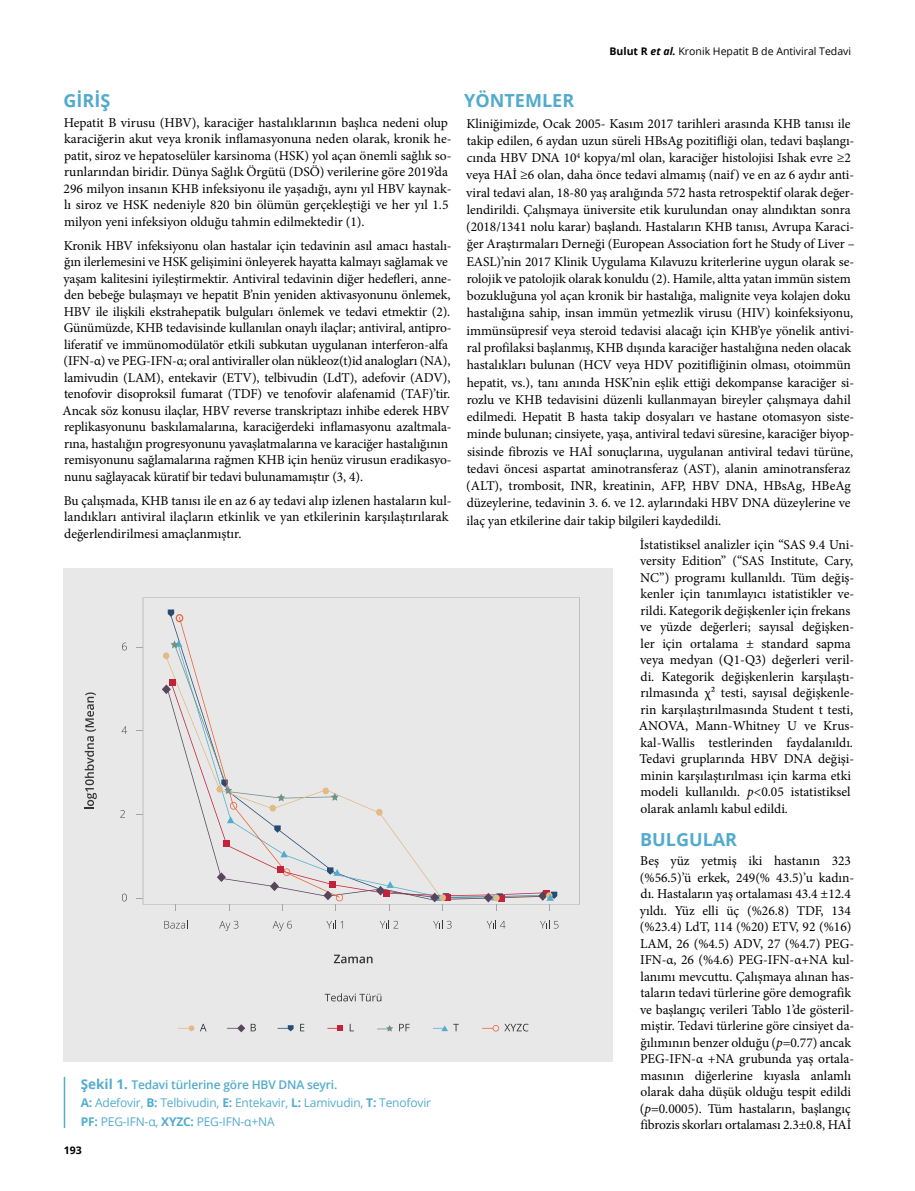
<style>
.page{position:relative;width:915px;height:1191px;background:#fff}
.page>*{position:absolute;margin:0;border:0;box-sizing:border-box;transform-origin:0 0}
.t1{font:700 18px "Open Sans";color:#52abce}
.t2{font:13.5px/16.5px "Minion Pro";letter-spacing:-.005em;color:#000}
.t3{font:12px/18.8px "Open Sans";letter-spacing:-.015em;color:#53acce}
.t4{font:10.5px "Open Sans";color:#000}
.t5{font:700 10.5px "Open Sans";color:#000}
.s1{font-weight:700}
.s2{font-weight:700;font-style:italic}
.s3{font-weight:700;font-size:13.5px}
.s4{font-weight:600}
.s5{font-style:italic}
</style>
<div class="page">
<hr style="left:64px;top:1077px;width:1px;height:51px;background:#53acce">
<div style="left:64px;top:568px;width:549px;height:493px;background:#e8e8e9"></div>
<svg style="left:143px;top:597px;width:436px;height:307px"></svg>
<svg style="left:169px;top:612px;width:379px;height:34px"></svg>
<svg style="left:339px;top:646px;width:210px;height:243px"></svg>
<svg style="left:165px;top:655px;width:380px;height:244px"></svg>
<svg style="left:167px;top:688px;width:381px;height:212px"></svg>
<svg style="left:179px;top:616px;width:160px;height:281px"></svg>
<svg style="left:274px;top:825px;width:6px;height:7px"></svg>
<svg style="left:227px;top:816px;width:7px;height:7px"></svg>
<svg style="left:280px;top:850px;width:8px;height:7px"></svg>
<svg style="left:327px;top:867px;width:14px;height:8px"></svg>
<div style="left:269px;top:804px;width:7px;height:7px;background:#e0bb85;border-radius:50%"></div>
<svg style="left:376px;top:809px;width:6px;height:6px"></svg>
<div style="left:223px;top:840px;width:7px;height:7px;background:#c3233a"></div>
<div style="left:277px;top:866px;width:6px;height:7px;background:#c3233a"></div>
<div style="left:329px;top:881px;width:6px;height:7px;background:#c3233a"></div>
<div style="left:383px;top:889px;width:6px;height:7px;background:#c3233a"></div>
<div style="left:444px;top:894px;width:7px;height:7px;background:#c3233a"></div>
<svg style="left:162px;top:640px;width:176px;height:169px"></svg>
<svg style="left:217px;top:872px;width:9px;height:10px"></svg>
<svg style="left:270px;top:868px;width:20px;height:23px"></svg>
<svg style="left:376px;top:881px;width:18px;height:14px"></svg>
<div style="left:542px;top:889px;width:7px;height:7px;background:#c3233a"></div>
<svg style="left:168px;top:609px;width:15px;height:13px"></svg>
<svg style="left:164px;top:920px;width:24px;height:8px"></svg>
<svg style="left:326px;top:920px;width:17px;height:8px"></svg>
<svg style="left:272px;top:920px;width:20px;height:11px"></svg>
<svg style="left:219px;top:920px;width:19px;height:11px"></svg>
<svg style="left:380px;top:920px;width:18px;height:8px"></svg>
<svg style="left:433px;top:920px;width:18px;height:8px"></svg>
<svg style="left:486px;top:920px;width:19px;height:8px"></svg>
<svg style="left:540px;top:920px;width:18px;height:8px"></svg>
<svg style="left:323px;top:890px;width:20px;height:20px"></svg>
<svg style="left:430px;top:892px;width:19px;height:18px"></svg>
<svg style="left:122px;top:893px;width:5px;height:8px"></svg>
<svg style="left:121px;top:726px;width:6px;height:8px"></svg>
<svg style="left:120px;top:810px;width:5px;height:7px"></svg>
<svg style="left:122px;top:642px;width:5px;height:8px"></svg>
<svg style="left:334px;top:954px;width:38px;height:9px"></svg>
<svg style="left:324px;top:993px;width:57px;height:8px"></svg>
<svg style="left:200px;top:1023px;width:6px;height:8px"></svg>
<svg style="left:178px;top:1025px;width:16px;height:6px"></svg>
<svg style="left:227px;top:1023px;width:29px;height:9px"></svg>
<svg style="left:300px;top:1023px;width:4px;height:8px"></svg>
<svg style="left:277px;top:1025px;width:16px;height:6px"></svg>
<svg style="left:349px;top:1023px;width:5px;height:8px"></svg>
<svg style="left:327px;top:1025px;width:16px;height:6px"></svg>
<svg style="left:399px;top:1023px;width:10px;height:8px"></svg>
<svg style="left:377px;top:1025px;width:16px;height:6px"></svg>
<svg style="left:432px;top:1023px;width:26px;height:8px"></svg>
<svg style="left:482px;top:1023px;width:46px;height:8px"></svg>
<svg style="left:85px;top:692px;width:12px;height:117px"></svg>
<div style="left:439px;top:894px;width:7px;height:7px;background:#e0bb85;border-radius:50%"></div>
<div style="left:498px;top:894px;width:6px;height:7px;background:#c3233a"></div>
<svg style="left:483px;top:893px;width:19px;height:17px"></svg>
<div style="left:493px;top:894px;width:6px;height:7px;background:#e0bb85;border-radius:50%"></div>
<svg style="left:538px;top:891px;width:19px;height:19px"></svg>
<p class="t4" style="left:609px;top:44px;width:243px"><span class="s1">Bulut R</span> <span class="s2">et al.</span> Kronik Hepatit B de Antiviral Tedavi</p>
<h1 class="t1" style="left:63px;top:88px;width:48px">GIRIŞ</h1>
<p class="t2" style="left:64px;top:114px;width:389px">Hepatit B virusu (HBV), karaciğer hastalıklarının başlıca nedeni olup karaciğerin akut veya kronik inflamasyonuna neden olarak, kronik he&shy;patit, siroz ve hepatoselüler karsinoma (HSK) yol açan önemli sağlık so&shy;runlarından biridir. Dünya Sağlık Örgütü (DSÖ) verilerine göre 2019’da 296 milyon insanın KHB infeksiyonu ile yaşadığı, aynı yıl HBV kaynak&shy;lı siroz ve HSK nedeniyle 820 bin ölümün gerçekleştiği ve her yıl 1.5 milyon yeni infeksiyon olduğu tahmin edilmektedir (1).</p>
<p class="t2" style="left:63px;top:237px;width:390px">Kronik HBV infeksiyonu olan hastalar için tedavinin asıl amacı hastalı&shy;ğın ilerlemesini ve HSK gelişimini önleyerek hayatta kalmayı sağlamak ve yaşam kalitesini iyileştirmektir. Antiviral tedavinin diğer hedefleri, anne&shy;den bebeğe bulaşmayı ve hepatit B’nin yeniden aktivasyonunu önlemek, HBV ile ilişkili ekstrahepatik bulguları önlemek ve tedavi etmektir (2).<br>Günümüzde, KHB tedavisinde kullanılan onaylı ilaçlar; antiviral, antipro&shy;liferatif ve immünomodülatör etkili subkutan uygulanan interferon-alfa (IFN-α) ve PEG-IFN-α; oral antiviraller olan nükleoz(t)id analogları (NA), lamivudin (LAM), entekavir (ETV), telbivudin (LdT), adefovir (ADV), tenofovir disoproksil fumarat (TDF) ve tenofovir alafenamid (TAF)’tir.<br>Ancak söz konusu ilaçlar, HBV reverse transkriptazı inhibe ederek HBV replikasyonunu baskılamalarına, karaciğerdeki inflamasyonu azaltmala&shy;rına, hastalığın progresyonunu yavaşlatmalarına ve karaciğer hastalığının remisyonunu sağlamalarına rağmen KHB için henüz virusun eradikasyo&shy;nunu sağlayacak küratif bir tedavi bulunamamıştır (3, 4).</p>
<p class="t2" style="left:64px;top:492px;width:389px">Bu çalışmada, KHB tanısı ile en az 6 ay tedavi alıp izlenen hastaların kul&shy;landıkları antiviral ilaçların etkinlik ve yan etkilerinin karşılaştırılarak değerlendirilmesi amaçlanmıştır.</p>
<p class="t3" style="left:81px;top:1074px;width:351px"><span class="s3">Şekil 1.</span> <span class="s4">Tedavi türlerine göre HBV DNA seyri.<br></span><span class="s1">A:</span> Adefovir, <span class="s1">B:</span> Telbivudin, <span class="s1">E:</span> Entekavir, <span class="s1">L:</span> Lamivudin, <span class="s1">T:</span> Tenofovir<br><span class="s1">PF:</span> PEG-IFN-α, <span class="s1">XYZC:</span> PEG-IFN-α+NA</p>
<p class="t5" style="left:64px;top:1143px;width:19px">193</p>
<h1 class="t1" style="left:464px;top:88px;width:111px">YÖNTEMLER</h1>
<p class="t2" style="left:466px;top:115px;width:390px;line-height:17.2px">Kliniğimizde, Ocak 2005- Kasım 2017 tarihleri arasında KHB tanısı ile takip edilen, 6 aydan uzun süreli HBsAg pozitifliği olan, tedavi başlangı&shy;cında HBV DNA 10<sup>4</sup> kopya/ml olan, karaciğer histolojisi Ishak evre ≥2 veya HAİ ≥6 olan, daha önce tedavi almamış (naif) ve en az 6 aydır anti&shy;viral tedavi alan, 18-80 yaş aralığında 572 hasta retrospektif olarak değer&shy;lendirildi. Çalışmaya üniversite etik kurulundan onay alındıktan sonra (2018/1341 nolu karar) başlandı. Hastaların KHB tanısı, Avrupa Karaci&shy;ğer Araştırmaları Derneği (European Association fort he Study of Liver – EASL)’nin 2017 Klinik Uygulama Kılavuzu kriterlerine uygun olarak se&shy;rolojik ve patolojik olarak konuldu (2). Hamile, altta yatan immün sistem bozukluğuna yol açan kronik bir hastalığa, malignite veya kolajen doku hastalığına sahip, insan immün yetmezlik virusu (HIV) koinfeksiyonu, immünsüpresif veya steroid tedavisi alacağı için KHB’ye yönelik antivi&shy;ral profilaksi başlanmış, KHB dışında karaciğer hastalığına neden olacak hastalıkları bulunan (HCV veya HDV pozitifliğinin olması, otoimmün hepatit, vs.), tanı anında HSK’nin eşlik ettiği dekompanse karaciğer si&shy;rozlu ve KHB tedavisini düzenli kullanmayan bireyler çalışmaya dahil edilmedi. Hepatit B hasta takip dosyaları ve hastane otomasyon siste&shy;minde bulunan; cinsiyete, yaşa, antiviral tedavi süresine, karaciğer biyop&shy;sisinde fibrozis ve HAİ sonuçlarına, uygulanan antiviral tedavi türüne, tedavi öncesi aspartat aminotransferaz (AST), alanin aminotransferaz (ALT), trombosit, INR, kreatinin, AFP, HBV DNA, HBsAg, HBeAg düzeylerine, tedavinin 3. 6. ve 12. aylarındaki HBV DNA düzeylerine ve ilaç yan etkilerine dair takip bilgileri kaydedildi.</p>
<p class="t2" style="left:638px;top:536px;width:217px">İstatistiksel analizler için “SAS 9.4 Uni&shy;versity Edition” (“SAS Institute, Cary, NC”) programı kullanıldı. Tüm değiş&shy;kenler için tanımlayıcı istatistikler ve&shy;rildi. Kategorik değişkenler için frekans ve yüzde değerleri; sayısal değişken&shy;ler için ortalama ± standard sapma veya medyan (Q1-Q3) değerleri veril&shy;di. Kategorik değişkenlerin karşılaştı&shy;rılmasında χ² testi, sayısal değişkenle&shy;rin karşılaştırılmasında Student t testi, ANOVA, Mann-Whitney U ve Krus&shy;kal-Wallis testlerinden faydalanıldı.<br>Tedavi gruplarında HBV DNA değişi&shy;minin karşılaştırılması için karma etki modeli kullanıldı. <span class="s5">p</span>&lt;0.05 istatistiksel olarak anlamlı kabul edildi.</p>
<h1 class="t1" style="left:640px;top:826px;width:98px">BULGULAR</h1>
<p class="t2" style="left:639px;top:852px;width:216px">Beş yüz yetmiş iki hastanın 323 (%56.5)’ü erkek, 249(% 43.5)’u kadın&shy;dı. Hastaların yaş ortalaması 43.4 ±12.4 yıldı. Yüz elli üç (%26.8) TDF, 134 (%23.4) LdT, 114 (%20) ETV, 92 (%16)<br>LAM, 26 (%4.5) ADV, 27 (%4.7) PEG-IFN-α, 26 (%4.6) PEG-IFN-α+NA kul&shy;lanımı mevcuttu. Çalışmaya alınan has&shy;taların tedavi türlerine göre demografik ve başlangıç verileri Tablo 1’de gösteril&shy;miştir. Tedavi türlerine göre cinsiyet da&shy;ğılımının benzer olduğu (<span class="s5">p</span>=0.77) ancak PEG-IFN-α +NA grubunda yaş ortala&shy;masının diğerlerine kıyasla anlamlı olarak daha düşük olduğu tespit edildi (<span class="s5">p</span>=0.0005). Tüm hastaların, başlangıç fibrozis skorları ortalaması 2.3±0.8, HAİ</p>
</div>
